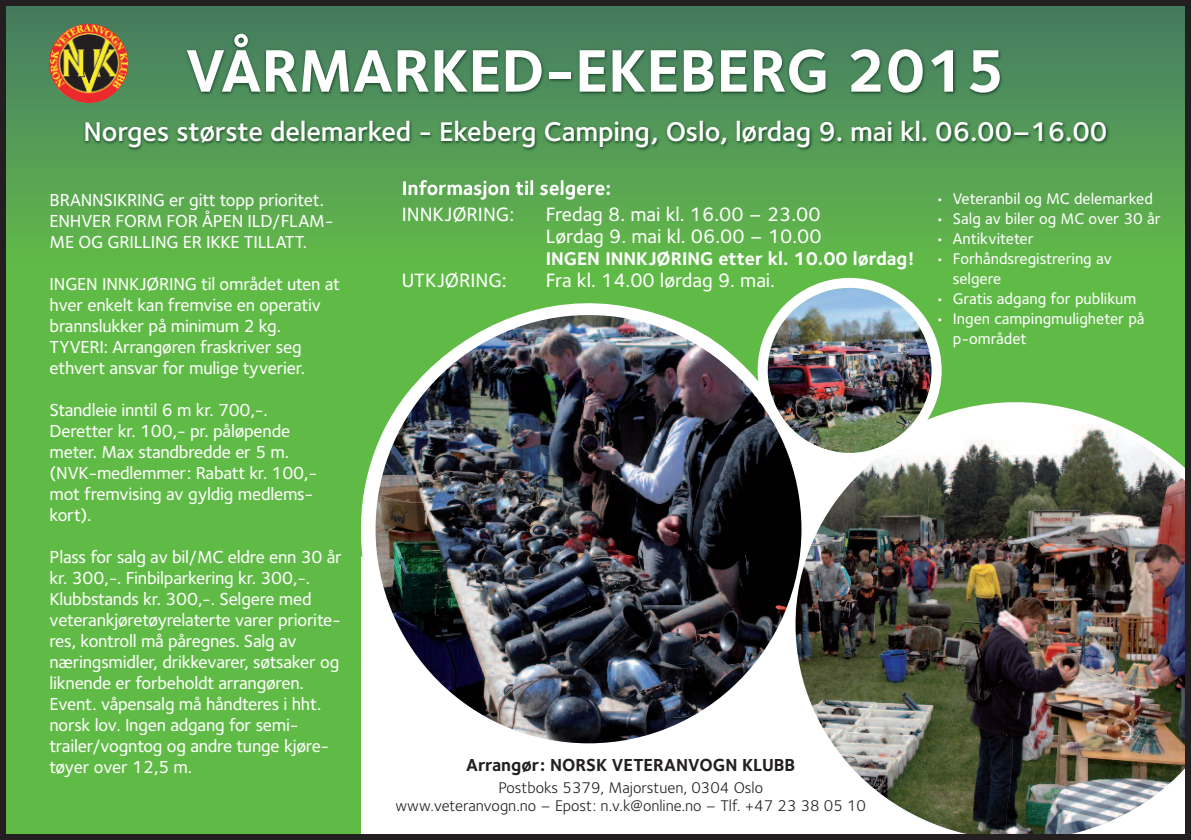
<style>
.page{position:relative;width:1191px;height:840px;background:#fff}
.page>*{position:absolute;margin:0;border:0;box-sizing:border-box;transform-origin:0 0}
.t1{font:700 62px "Foundry Sterling";color:#fff}
.t2{font:600 28px "Foundry Sterling";letter-spacing:-.005em;color:#fff}
.t3{font:500 20px/22px "Foundry Sterling";color:#fff}
.t4{font:700 20px "Foundry Sterling";color:#fff}
.t5{font:700 19px "Foundry Sterling";color:#fff}
.t6{font:500 18px/21px "Foundry Sterling";letter-spacing:-.01em;color:#fff}
.t7{font:700 18px "Foundry Sterling";color:#231f20}
.t8{font:500 16px/20px "Foundry Sterling";color:#fff}
.t9{font:16px/18px "Foundry Sterling";color:#231f20;text-align:center}
</style>
<div class="page">
<svg style="left:361px;top:270px;width:823px;height:271px;background:#70c259"></svg>
<div style="left:0;top:0;width:361px;height:839px;background:#60bb46"></div>
<img style="left:375px;top:315px;width:426px;height:428px;border-radius:50%">
<img style="left:795px;top:409px;width:389px;height:423px">
<img style="left:757px;top:278px;width:184px;height:184px">
<img style="left:7px;top:103px;width:1177px;height:167px">
<img style="left:7px;top:7px;width:1177px;height:96px">
<img style="left:49px;top:24px;width:79px;height:79px;border-radius:50%">
<img style="left:403px;top:180px;width:145px;height:12px">
<img style="left:49px;top:32px;width:79px;height:71px">
<div style="left:0;top:0;width:1191px;height:839px;border:6px solid #231f20"></div>
<h1 class="t1" style="left:186px;top:46px;width:821px">VÅRMARKED-EKEBERG 2015</h1>
<h2 class="t2" style="left:84px;top:121px;width:1025px">Norges største delemarked - Ekeberg Camping, Oslo, lørdag 9. mai kl. 06.00–16.00</h2>
<p class="t6" style="left:50px;top:190px;width:285px">BRANNSIKRING er gitt topp prioritet.<br>ENHVER FORM FOR ÅPEN ILD/FLAM-<br>ME OG GRILLING ER IKKE TILLATT.</p>
<p class="t6" style="left:50px;top:274px;width:292px">INGEN INNKJØRING til området uten at hver enkelt kan fremvise en operativ brannslukker på minimum 2 kg.<br>TYVERI: Arrangøren fraskriver seg ethvert ansvar for mulige tyverier.</p>
<p class="t6" style="left:50px;top:400px;width:269px">Standleie inntil 6 m kr. 700,-.<br>Deretter kr. 100,- pr. påløpende meter. Max standbredde er 5 m. (NVK-medlemmer: Rabatt kr. 100,- mot fremvising av gyldig medlems&shy;kort).</p>
<p class="t6" style="left:49px;top:547px;width:294px">Plass for salg av bil/MC eldre enn 30 år kr. 300,-. Finbilparkering kr. 300,-.<br>Klubbstands kr. 300,-. Selgere med veterankjøretøyrelaterte varer priorite&shy;res, kontroll må påregnes. Salg av næringsmidler, drikkevarer, søtsaker og liknende er forbeholdt arrangøren.<br>Event. våpensalg må håndteres i hht. norsk lov. Ingen adgang for semi&shy;trailer/vogntog og andre tunge kjøre&shy;tøyer over 12,5 m.</p>
<p class="t4" style="left:402px;top:180px;width:211px">Informasjon til selgere:</p>
<p class="t3" style="left:402px;top:204px;width:114px">INNKJØRING:</p>
<p class="t3" style="left:546px;top:204px;width:277px">Fredag 8. mai kl. 16.00 – 23.00<br>Lørdag 9. mai kl. 06.00 – 10.00</p>
<p class="t5" style="left:546px;top:251px;width:370px">INGEN INNKJØRING etter kl. 10.00 lørdag!</p>
<p class="t3" style="left:402px;top:270px;width:106px">UTKJØRING:</p>
<p class="t3" style="left:546px;top:270px;width:231px">Fra kl. 14.00 lørdag 9. mai.</p>
<p class="t8" style="left:935px;top:190px;width:219px">• Veteranbil og MC delemarked</p>
<p class="t8" style="left:935px;top:210px;width:227px">• Salg av biler og MC over 30 år</p>
<p class="t8" style="left:935px;top:230px;width:99px">• Antikviteter</p>
<p class="t8" style="left:952px;top:250px;width:161px;text-indent:-17px">• Forhåndsregistrering av selgere</p>
<p class="t8" style="left:935px;top:290px;width:202px">• Gratis adgang for publikum</p>
<p class="t8" style="left:952px;top:310px;width:193px;text-indent:-17px">• Ingen campingmuligheter på p-området</p>
<p class="t7" style="left:466px;top:757px;width:331px">Arrangør: NORSK VETERANVOGN KLUBB</p>
<p class="t9" style="left:395px;top:779px;width:472px">Postboks 5379, Majorstuen, 0304 Oslo<br>www.veteranvogn.no – Epost: n.v.k@online.no – Tlf. +47 23 38 05 10</p>
</div>
